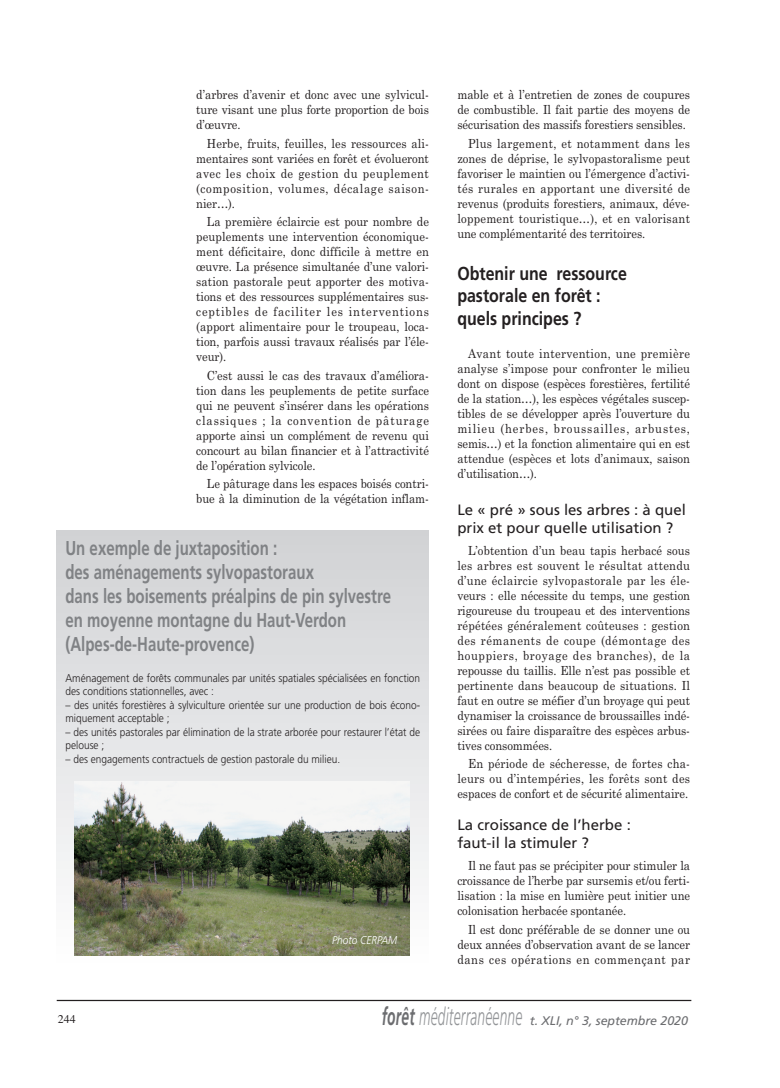
<style>
.page{position:relative;width:780px;height:1088px;background:#fff}
.page>*{position:absolute;margin:0;border:0;box-sizing:border-box;transform-origin:0 0}
.t1{font:700 20px/24px "Frutiger LT Std";color:#808285;scale:.75 1}
.t2{font:700 18.75px/22.5px "Frutiger LT Std";color:#231f20;scale:.85 1}
.t3{font:15px/18px "Frutiger LT Std";color:#231f20}
.t4{font:12.5px/15px "Century Schoolbook";letter-spacing:-.005em;color:#231f20;text-align:justify;scale:.9 1}
.t5{font:italic 12.5px "Frutiger LT Std";letter-spacing:-.005em;color:#6c6d70}
.t6{font:11.88px "Times";color:#231f20}
.t7{font:300 11.25px/13.5px "Frutiger LT Std";color:#231f20;scale:.9 1}
.t8{font:italic 300 11.25px "Frutiger LT Std";color:#fff;scale:.9 1}
.s1{font-weight:700;font-size:24.75px}
.s2{font-weight:300;font-size:24.75px;color:#939598}
</style>
<div class="page">
<hr style="left:57px;top:1000px;width:634px;height:1px;background:#231f20">
<div style="left:57px;top:531px;width:372px;height:433px;background:linear-gradient(to bottom,#d4d5d8,#f3f4f2)"></div>
<img style="left:75px;top:781px;width:334px;height:174px">
<p class="t4" style="left:196px;top:87px;width:260px">d’arbres d’avenir et donc avec une sylvicul&shy;ture visant une plus forte proportion de bois d’œuvre.</p>
<p class="t4" style="left:196px;top:135px;width:260px;text-indent:11px">Herbe, fruits, feuilles, les ressources ali&shy;mentaires sont variées en forêt et évolueront avec les choix de gestion du peuplement (composition, volumes, décalage saison&shy;nier…).</p>
<p class="t4" style="left:196px;top:214px;width:260px;text-indent:11px">La première éclaircie est pour nombre de peuplements une intervention économique&shy;ment déficitaire, donc difficile à mettre en œuvre. La présence simultanée d’une valori&shy;sation pastorale peut apporter des motiva&shy;tions et des ressources supplémentaires sus&shy;ceptibles de faciliter les interventions (apport alimentaire pour le troupeau, loca&shy;tion, parfois aussi travaux réalisés par l’éle&shy;veur).</p>
<p class="t4" style="left:196px;top:367px;width:260px;text-indent:11px">C’est aussi le cas des travaux d’améliora&shy;tion dans les peuplements de petite surface qui ne peuvent s’insérer dans les opérations classiques ; la convention de pâturage apporte ainsi un complément de revenu qui concourt au bilan financier et à l’attractivité de l’opération sylvicole.</p>
<p class="t4" style="left:196px;top:476px;width:260px;text-align:right">Le pâturage dans les espaces boisés contri&shy;bue à la diminution de la végétation inflam-</p>
<h1 class="t1" style="left:65px;top:536px;width:435px">Un exemple de juxtaposition :<br>des aménagements sylvopastoraux<br>dans les boisements préalpins de pin sylvestre en moyenne montagne du Haut-Verdon (Alpes-de-Haute-provence)</h1>
<p class="t7" style="left:65px;top:671px;width:395px">Aménagement de forêts communales par unités spatiales spécialisées en fonction des conditions stationnelles, avec :</p>
<p class="t7" style="left:65px;top:698px;width:395px">– des unités forestières à sylviculture orientée sur une production de bois écono&shy;miquement acceptable ;</p>
<p class="t7" style="left:65px;top:725px;width:395px">– des unités pastorales par élimination de la strate arborée pour restaurer l’état de pelouse ;</p>
<p class="t7" style="left:65px;top:752px;width:307px">– des engagements contractuels de gestion pastorale du milieu.</p>
<p class="t8" style="left:332px;top:934px;width:74px">Photo CERPAM</p>
<p class="t4" style="left:457px;top:87px;width:260px">mable et à l’entretien de zones de coupures de combustible. Il fait partie des moyens de sécurisation des massifs forestiers sensibles.</p>
<p class="t4" style="left:457px;top:135px;width:260px;text-indent:11px">Plus largement, et notamment dans les zones de déprise, le sylvopastoralisme peut favoriser le maintien ou l’émergence d’activi&shy;tés rurales en apportant une diversité de revenus (produits forestiers, animaux, déve&shy;loppement touristique…), et en valorisant une complémentarité des territoires.</p>
<h2 class="t2" style="left:457px;top:262px;width:201px">Obtenir une ressource pastorale en forêt : quels principes ?</h2>
<p class="t4" style="left:457px;top:346px;width:260px;text-indent:11px">Avant toute intervention, une première analyse s’impose pour confronter le milieu dont on dispose (espèces forestières, fertilité de la station…), les espèces végétales suscep&shy;tibles de se développer après l’ouverture du milieu (herbes, broussailles, arbustes, semis…) et la fonction alimentaire qui en est attendue (espèces et lots d’animaux, saison d’utilisation…).</p>
<p class="t3" style="left:457px;top:501px;width:230px">Le « pré » sous les arbres : à quel prix et pour quelle utilisation ?</p>
<p class="t4" style="left:457px;top:542px;width:260px;text-indent:11px">L’obtention d’un beau tapis herbacé sous les arbres est souvent le résultat attendu d’une éclaircie sylvopastorale par les éle&shy;veurs : elle nécessite du temps, une gestion rigoureuse du troupeau et des interventions répétées généralement coûteuses : gestion des rémanents de coupe (démontage des houppiers, broyage des branches), de la repousse du taillis. Elle n’est pas possible et pertinente dans beaucoup de situations. Il faut en outre se méfier d’un broyage qui peut dynamiser la croissance de broussailles indé&shy;sirées ou faire disparaître des espèces arbus&shy;tives consommées.</p>
<p class="t4" style="left:457px;top:756px;width:260px;text-indent:11px">En période de sécheresse, de fortes cha&shy;leurs ou d’intempéries, les forêts sont des espaces de confort et de sécurité alimentaire.</p>
<p class="t3" style="left:457px;top:816px;width:175px">La croissance de l’herbe : faut-il la stimuler ?</p>
<p class="t4" style="left:457px;top:858px;width:260px;text-indent:11px">Il ne faut pas se précipiter pour stimuler la croissance de l’herbe par sursemis et/ou ferti&shy;lisation : la mise en lumière peut initier une colonisation herbacée spontanée.</p>
<p class="t4" style="left:457px;top:921px;width:260px;text-indent:11px">Il est donc préférable de se donner une ou deux années d’observation avant de se lancer dans ces opérations en commençant par</p>
<p class="t6" style="left:58px;top:1008px;width:19px">244</p>
<p class="t5" style="left:381px;top:1013px;width:308px"><span class="s1">forêt</span> <span class="s2">méditerranéenne</span> t. XLI, n° 3, septembre 2020</p>
</div>
